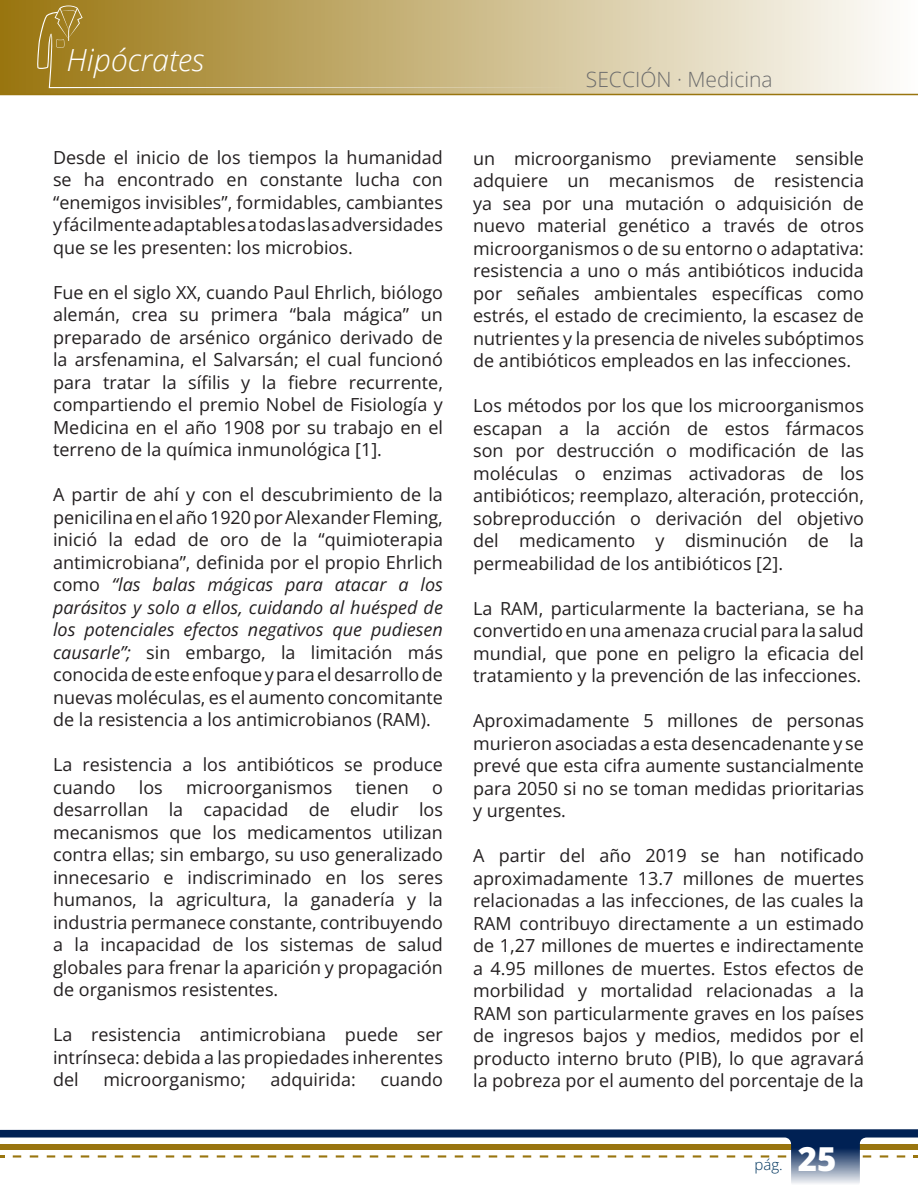
<style>
.page{position:relative;width:918px;height:1188px;background:#fff}
.page>*{position:absolute;margin:0;border:0;box-sizing:border-box;transform-origin:0 0}
.t1{font:italic 300 30.45px "Open Sans";color:#fff}
.t2{font:300 21px "Open Sans";color:#6d6d6d}
.t3{font:18px/22.5px "Open Sans";color:#231f20;text-align:justify}
.t4{font:300 15px "Open Sans";color:#00365f}
.s1{font-style:italic}
.s2{font-weight:800;font-size:33px;color:#fff}
</style>
<div class="page">
<div style="left:0;top:0;width:918px;height:94px;background:linear-gradient(to right,#99750f,#fefefd)"></div>
<svg style="left:37px;top:6px;width:537px;height:82px;background:#bba460"></svg>
<hr style="left:0;top:94px;width:918px;height:1px;background:#99750f">
<svg style="left:0;top:1129px;width:918px;height:55px"></svg>
<h1 class="t1" style="left:67px;top:39px;width:139px">Hipócrates</h1>
<p class="t3" style="left:53px;top:146px;width:391px">Desde el inicio de los tiempos la humanidad se ha encontrado en constante lucha con “enemigos invisibles”, formidables, cambiantes y fácilmente adaptables a todas las adversidades que se les presenten: los microbios.</p>
<p class="t3" style="left:53px;top:281px;width:391px">Fue en el siglo XX, cuando Paul Ehrlich, biólogo alemán, crea su primera “bala mágica” un preparado de arsénico orgánico derivado de la arsfenamina, el Salvarsán; el cual funcionó para tratar la sífilis y la fiebre recurrente, compartiendo el premio Nobel de Fisiología y Medicina en el año 1908 por su trabajo en el terreno de la química inmunológica [1].</p>
<p class="t3" style="left:53px;top:483px;width:391px">A partir de ahí y con el descubrimiento de la penicilina en el año 1920 por Alexander Fleming, inició la edad de oro de la “quimioterapia antimicrobiana”, definida por el propio Ehrlich como <span class="s1">“las balas mágicas para atacar a los parásitos y solo a ellos, cuidando al huésped de los potenciales efectos negativos que pudiesen causarle”;</span> sin embargo, la limitación más conocida de este enfoque y para el desarrollo de nuevas moléculas, es el aumento concomitante de la resistencia a los antimicrobianos (RAM).</p>
<p class="t3" style="left:53px;top:753px;width:391px">La resistencia a los antibióticos se produce cuando</p>
<p class="t3" style="left:139px;top:776px;width:25px">los</p>
<p class="t3" style="left:186px;top:776px;width:148px">microorganismos</p>
<p class="t3" style="left:356px;top:776px;width:55px">tienen</p>
<p class="t3" style="left:53px;top:776px;width:391px;text-indent:379px">o desarrollan la capacidad de eludir los mecanismos que los medicamentos utilizan contra ellas; sin embargo, su uso generalizado innecesario e indiscriminado en los seres humanos, la agricultura, la ganadería y la industria permanece constante, contribuyendo a la incapacidad de los sistemas de salud globales para frenar la aparición y propagación de organismos resistentes.</p>
<p class="t3" style="left:53px;top:1023px;width:391px">La resistencia antimicrobiana puede ser intrínseca: debida a las propiedades inherentes del</p>
<p class="t3" style="left:103px;top:1068px;width:144px">microorganismo;</p>
<p class="t3" style="left:271px;top:1068px;width:87px">adquirida:</p>
<p class="t3" style="left:380px;top:1068px;width:64px">cuando</p>
<p class="t2" style="left:586px;top:65px;width:188px">SECCIÓN · Medicina</p>
<p class="t3" style="left:473px;top:147px;width:392px">un microorganismo previamente sensible adquiere un mecanismos de resistencia ya sea por una mutación o adquisición de nuevo material genético a través de otros microorganismos o de su entorno o adaptativa: resistencia a uno o más antibióticos inducida por señales ambientales específicas como estrés, el estado de crecimiento, la escasez de nutrientes y la presencia de niveles subóptimos de antibióticos empleados en las infecciones.</p>
<p class="t3" style="left:473px;top:394px;width:392px">Los métodos por los que los microorganismos escapan a la acción de estos fármacos son por destrucción o modificación de las moléculas o enzimas activadoras de los antibióticos; reemplazo, alteración, protección, sobreproducción o derivación del objetivo del medicamento y disminución de la permeabilidad de los antibióticos [2].</p>
<p class="t3" style="left:473px;top:597px;width:392px">La RAM, particularmente la bacteriana, se ha convertido en una amenaza crucial para la salud mundial, que pone en peligro la eficacia del tratamiento y la prevención de las infecciones.</p>
<p class="t3" style="left:473px;top:709px;width:392px">Aproximadamente 5 millones de personas murieron asociadas a esta desencadenante y se prevé que esta cifra aumente sustancialmente para 2050 si no se toman medidas prioritarias y urgentes.</p>
<p class="t3" style="left:473px;top:844px;width:392px">A partir del año 2019 se han notificado aproximadamente 13.7 millones de muertes relacionadas a las infecciones, de las cuales la RAM contribuyo directamente a un estimado de 1,27 millones de muertes e indirectamente a 4.95 millones de muertes. Estos efectos de morbilidad y mortalidad relacionadas a la RAM son particularmente graves en los países de ingresos bajos y medios, medidos por el producto interno bruto (PIB), lo que agravará la pobreza por el aumento del porcentaje de la</p>
<p class="t4" style="left:755px;top:1154px;width:83px">pág. <span class="s2">25</span></p>
</div>
